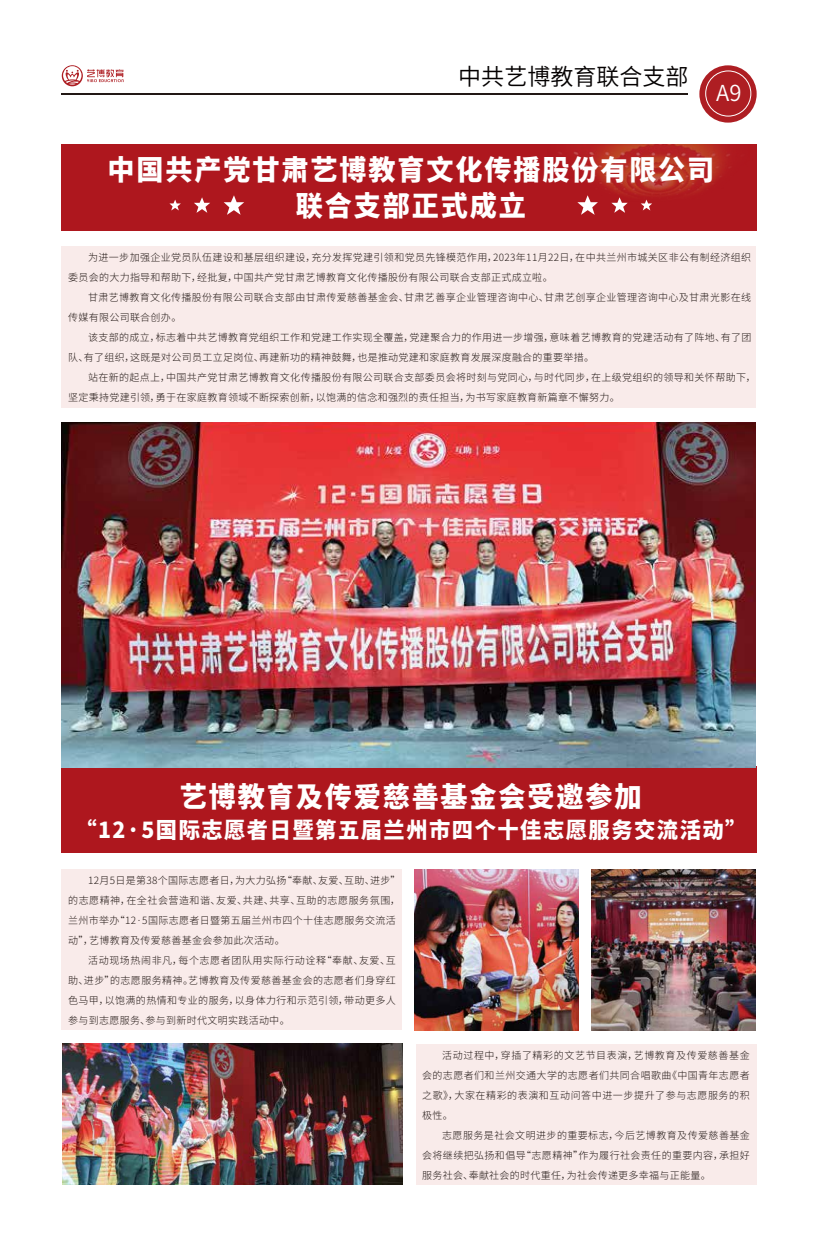
<style>
.page{position:relative;width:817px;height:1248px;background:#fff}
.page>*{position:absolute;margin:0;border:0;box-sizing:border-box;transform-origin:0 0}
.t1{font:800 28px/36px "Source Han Sans CN";letter-spacing:.07em;color:#fff;text-align:center}
.t2{font:23px "Source Han Sans CN";color:#040000}
.t3{font:800 22px "Source Han Sans CN";letter-spacing:.07em;color:#fff}
.t4{font:22px "Source Han Sans CN";color:#fff}
.t5{font:300 10px/20px "Source Han Sans CN";letter-spacing:.035em;color:#221815}
</style>
<div class="page">
<hr style="left:62px;top:93px;width:625px;height:2px;background:#221815">
<svg style="left:62px;top:65px;width:61px;height:21px"></svg>
<div style="left:699px;top:65px;width:57px;height:58px;background:#ae1e23;border-radius:50%"></div>
<div style="left:705px;top:70px;width:46px;height:47px;border:1px solid #fff;border-radius:50%"></div>
<div style="left:62px;top:246px;width:693px;height:162px;background:#f9ebea"></div>
<div style="left:62px;top:869px;width:340px;height:161px;background:#f9ebea"></div>
<div style="left:415px;top:1043px;width:341px;height:141px;background:#f9ebea"></div>
<div style="left:61px;top:144px;width:694px;height:86px;background:#ae171e"></div>
<img style="left:558px;top:144px;width:173px;height:60px">
<svg style="left:577px;top:195px;width:20px;height:20px"></svg>
<svg style="left:611px;top:197px;width:16px;height:16px"></svg>
<svg style="left:640px;top:200px;width:12px;height:10px"></svg>
<svg style="left:224px;top:195px;width:20px;height:20px"></svg>
<svg style="left:194px;top:197px;width:16px;height:16px"></svg>
<svg style="left:169px;top:200px;width:12px;height:10px"></svg>
<div style="left:61px;top:766px;width:694px;height:86px;background:#ae171e"></div>
<img style="left:61px;top:423px;width:694px;height:344px">
<img style="left:414px;top:869px;width:164px;height:161px">
<img style="left:63px;top:1043px;width:340px;height:141px">
<img style="left:591px;top:869px;width:164px;height:161px">
<h2 class="t2" style="left:458px;top:63px;width:232px">中共艺博教育联合支部</h2>
<h3 class="t4" style="left:716px;top:81px;width:27px">A9</h3>
<h1 class="t1" style="left:108px;top:152px;width:608px">中国共产党甘肃艺博教育文化传播股份有限公司联合支部正式成立</h1>
<p class="t5" style="left:68px;top:248px;width:684px;text-indent:20px">为进一步加强企业党员队伍建设和基层组织建设，充分发挥党建引领和党员先锋模范作用，2023年11月22日，在中共兰州市城关区非公有制经济组织委员会的大力指导和帮助下，经批复，中国共产党甘肃艺博教育文化传播股份有限公司联合支部正式成立啦。</p>
<p class="t5" style="left:68px;top:288px;width:684px;text-indent:20px">甘肃艺博教育文化传播股份有限公司联合支部由甘肃传爱慈善基金会、甘肃艺善享企业管理咨询中心、甘肃艺创享企业管理咨询中心及甘肃光影在线传媒有限公司联合创办。</p>
<p class="t5" style="left:68px;top:328px;width:684px;text-indent:20px">该支部的成立，标志着中共艺博教育党组织工作和党建工作实现全覆盖，党建聚合力的作用进一步增强，意味着艺博教育的党建活动有了阵地、有了团队、有了组织，这既是对公司员工立足岗位、再建新功的精神鼓舞，也是推动党建和家庭教育发展深度融合的重要举措。</p>
<p class="t5" style="left:68px;top:368px;width:689px;text-indent:20px">站在新的起点上，中国共产党甘肃艺博教育文化传播股份有限公司联合支部委员会将时刻与党同心，与时代同步，在上级党组织的领导和关怀帮助下，坚定秉持党建引领，勇于在家庭教育领域不断探索创新，以饱满的信念和强烈的责任担当，为书写家庭教育新篇章不懈努力。</p>
<h1 class="t1" style="left:180px;top:779px;width:463px">艺博教育及传爱慈善基金会受邀参加</h1>
<h3 class="t3" style="left:75px;top:817px;width:672px">“12·5国际志愿者日暨第五届兰州市四个十佳志愿服务交流活动”</h3>
<p class="t5" style="left:68px;top:870px;width:334px;text-indent:20px">12月5日是第38个国际志愿者日，为大力弘扬“奉献、友爱、互助、进步”的志愿精神，在全社会营造和谐、友爱、共建、共享、互助的志愿服务氛围，兰州市举办“12·5国际志愿者日暨第五届兰州市四个十佳志愿服务交流活动”，艺博教育及传爱慈善基金会参加此次活动。</p>
<p class="t5" style="left:68px;top:950px;width:329px;text-align:justify;text-indent:20px">活动现场热闹非凡，每个志愿者团队用实际行动诠释“奉献、友爱、互助、进步”的志愿服务精神。艺博教育及传爱慈善基金会的志愿者们身穿红色马甲，以饱满的热情和专业的服务，以身体力行和示范引领，带动更多人参与到志愿服务、参与到新时代文明实践活动中。</p>
<p class="t5" style="left:422px;top:1045px;width:329px;text-align:justify;text-indent:20px">活动过程中，穿插了精彩的文艺节目表演，艺博教育及传爱慈善基金会的志愿者们和兰州交通大学的志愿者们共同合唱歌曲《中国青年志愿者之歌》，大家在精彩的表演和互动问答中进一步提升了参与志愿服务的积极性。</p>
<p class="t5" style="left:422px;top:1125px;width:329px;text-align:justify;text-indent:20px">志愿服务是社会文明进步的重要标志，今后艺博教育及传爱慈善基金会将继续把弘扬和倡导“志愿精神”作为履行社会责任的重要内容，承担好服务社会、奉献社会的时代重任，为社会传递更多幸福与正能量。</p>
</div>
